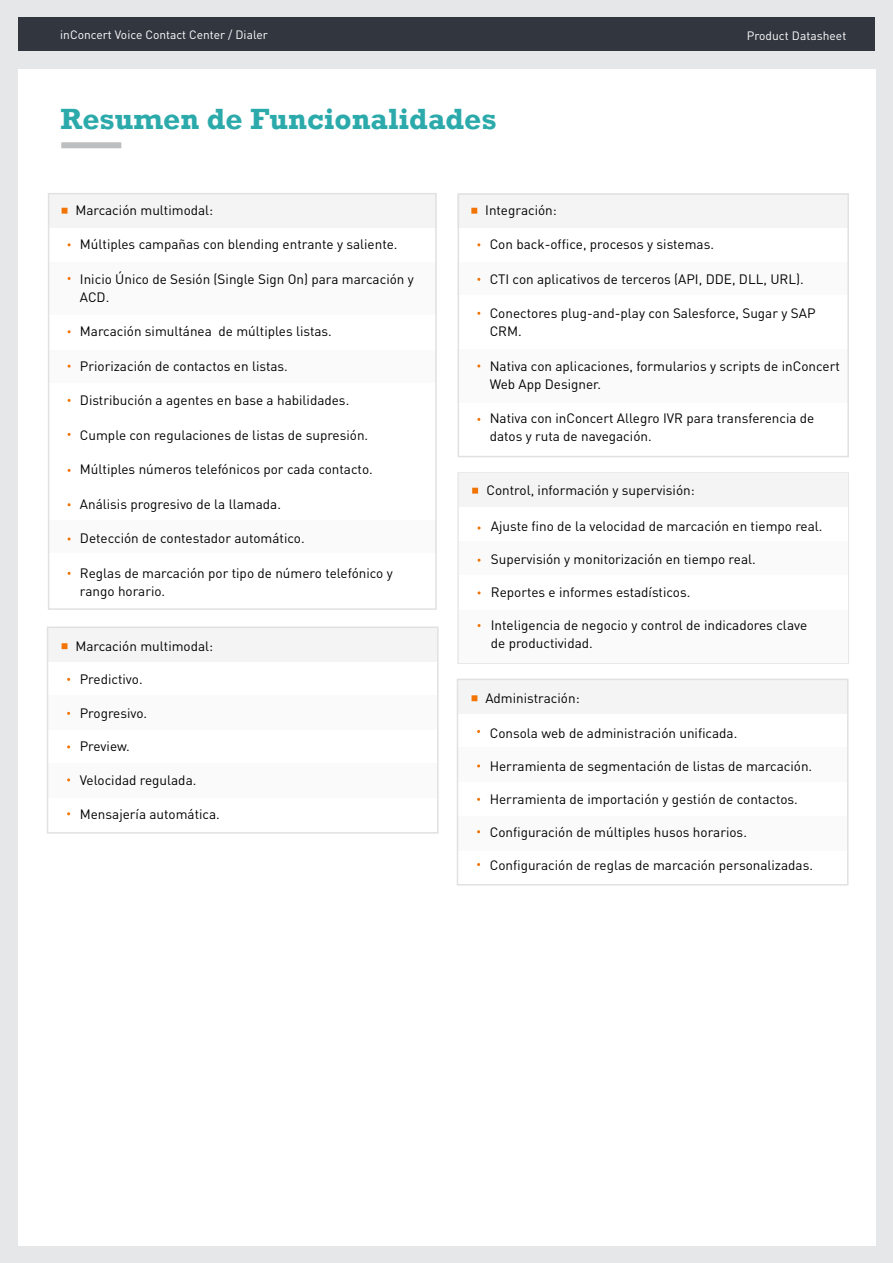
<style>
.page{position:relative;width:893px;height:1263px;background:#e6e7e8}
.page>*{position:absolute;margin:0;border:0;box-sizing:border-box;transform-origin:0 0}
.t1{font:700 30px "Rockwell";color:#2caaab}
.t2{font:13.5px/18px "DIN Pro";color:#000}
.t3{font:12px "DIN Pro";color:#fff}
</style>
<div class="page">
<div style="left:18px;top:70px;width:857px;height:1176px;background:#fff"></div>
<div style="left:19px;top:17px;width:856px;height:34px;background:#32363f"></div>
<div style="left:61px;top:142px;width:60px;height:6px;background:#bcbec0"></div>
<svg style="left:457px;top:472px;width:392px;height:192px;fill:#eaeaea"></svg>
<div style="left:459px;top:474px;width:389px;height:34px;background:#f4f4f4"></div>
<div style="left:459px;top:508px;width:389px;height:34px;background:#fff"></div>
<div style="left:459px;top:542px;width:389px;height:34px;background:#fafafa"></div>
<div style="left:459px;top:609px;width:389px;height:53px;background:#fafafa"></div>
<div style="left:459px;top:575px;width:389px;height:34px;background:#fff"></div>
<svg style="left:472px;top:488px;width:6px;height:6px"></svg>
<svg style="left:457px;top:679px;width:391px;height:206px"></svg>
<svg style="left:47px;top:626px;width:392px;height:208px"></svg>
<div style="left:458px;top:262px;width:391px;height:34px;background:#fafafa"></div>
<div style="left:458px;top:194px;width:391px;height:34px;background:#f4f4f4"></div>
<div style="left:458px;top:349px;width:391px;height:54px;background:#fafafa"></div>
<svg style="left:471px;top:208px;width:6px;height:6px"></svg>
<div style="left:458px;top:193px;width:391px;height:264px;border:2px solid #e1e1e1"></div>
<div style="left:48px;top:262px;width:389px;height:53px;background:#fafafa"></div>
<div style="left:48px;top:194px;width:389px;height:34px;background:#f4f4f4"></div>
<div style="left:48px;top:349px;width:389px;height:34px;background:#fafafa"></div>
<div style="left:48px;top:520px;width:389px;height:34px;background:#fafafa"></div>
<div style="left:49px;top:553px;width:388px;height:56px;background:#fff"></div>
<svg style="left:62px;top:208px;width:6px;height:6px"></svg>
<div style="left:48px;top:193px;width:389px;height:417px;border:2px solid #e1e1e1"></div>
<p class="t3" style="left:60px;top:27px;width:209px">inConcert Voice Contact Center / Dialer</p>
<p class="t3" style="left:747px;top:28px;width:101px">Product Datasheet</p>
<h1 class="t1" style="left:60px;top:100px;width:438px">Resumen de Funcionalidades</h1>
<p class="t2" style="left:75px;top:200px;width:139px">Marcación multimodal:</p>
<p class="t2" style="left:485px;top:200px;width:73px">Integración:</p>
<p class="t2" style="left:80px;top:235px;width:319px">Múltiples campañas con blending entrante y saliente.</p>
<p class="t2" style="left:80px;top:269px;width:335px">Inicio Único de Sesión (Single Sign On) para marcación y<br>ACD.</p>
<p class="t2" style="left:80px;top:322px;width:253px">Marcación simultánea de múltiples listas.</p>
<p class="t2" style="left:80px;top:356px;width:209px">Priorización de contactos en listas.</p>
<p class="t2" style="left:80px;top:391px;width:271px">Distribución a agentes en base a habilidades.</p>
<p class="t2" style="left:80px;top:425px;width:290px">Cumple con regulaciones de listas de supresión.</p>
<p class="t2" style="left:80px;top:460px;width:294px">Múltiples números telefónicos por cada contacto.</p>
<p class="t2" style="left:80px;top:494px;width:203px">Análisis progresivo de la llamada.</p>
<p class="t2" style="left:80px;top:529px;width:226px">Detección de contestador automático.</p>
<p class="t2" style="left:80px;top:563px;width:314px">Reglas de marcación por tipo de número telefónico y rango horario.</p>
<p class="t2" style="left:490px;top:235px;width:226px">Con back-office, procesos y sistemas.</p>
<p class="t2" style="left:490px;top:269px;width:316px">CTI con aplicativos de terceros (API, DDE, DLL, URL).</p>
<p class="t2" style="left:490px;top:304px;width:327px">Conectores plug-and-play con Salesforce, Sugar y SAP<br>CRM.</p>
<p class="t2" style="left:490px;top:356px;width:352px">Nativa con aplicaciones, formularios y scripts de inConcert<br>Web App Designer.</p>
<p class="t2" style="left:490px;top:409px;width:326px">Nativa con inConcert Allegro IVR para transferencia de datos y ruta de navegación.</p>
<p class="t2" style="left:486px;top:481px;width:210px">Control, información y supervisión:</p>
<p class="t2" style="left:491px;top:517px;width:333px">Ajuste fino de la velocidad de marcación en tiempo real.</p>
<p class="t2" style="left:491px;top:550px;width:266px">Supervisión y monitorización en tiempo real.</p>
<p class="t2" style="left:491px;top:583px;width:201px">Reportes e informes estadísticos.</p>
<p class="t2" style="left:491px;top:616px;width:318px">Inteligencia de negocio y control de indicadores clave de productividad.</p>
<p class="t2" style="left:75px;top:636px;width:139px">Marcación multimodal:</p>
<p class="t2" style="left:80px;top:669px;width:64px">Predictivo.</p>
<p class="t2" style="left:80px;top:703px;width:69px">Progresivo.</p>
<p class="t2" style="left:80px;top:737px;width:51px">Preview.</p>
<p class="t2" style="left:80px;top:771px;width:118px">Velocidad regulada.</p>
<p class="t2" style="left:80px;top:804px;width:141px">Mensajería automática.</p>
<p class="t2" style="left:485px;top:688px;width:96px">Administración:</p>
<p class="t2" style="left:490px;top:723px;width:249px">Consola web de administración unificada.</p>
<p class="t2" style="left:490px;top:756px;width:324px">Herramienta de segmentación de listas de marcación.</p>
<p class="t2" style="left:490px;top:789px;width:310px">Herramienta de importación y gestión de contactos.</p>
<p class="t2" style="left:490px;top:822px;width:259px">Configuración de múltiples husos horarios.</p>
<p class="t2" style="left:490px;top:855px;width:325px">Configuración de reglas de marcación personalizadas.</p>
</div>
